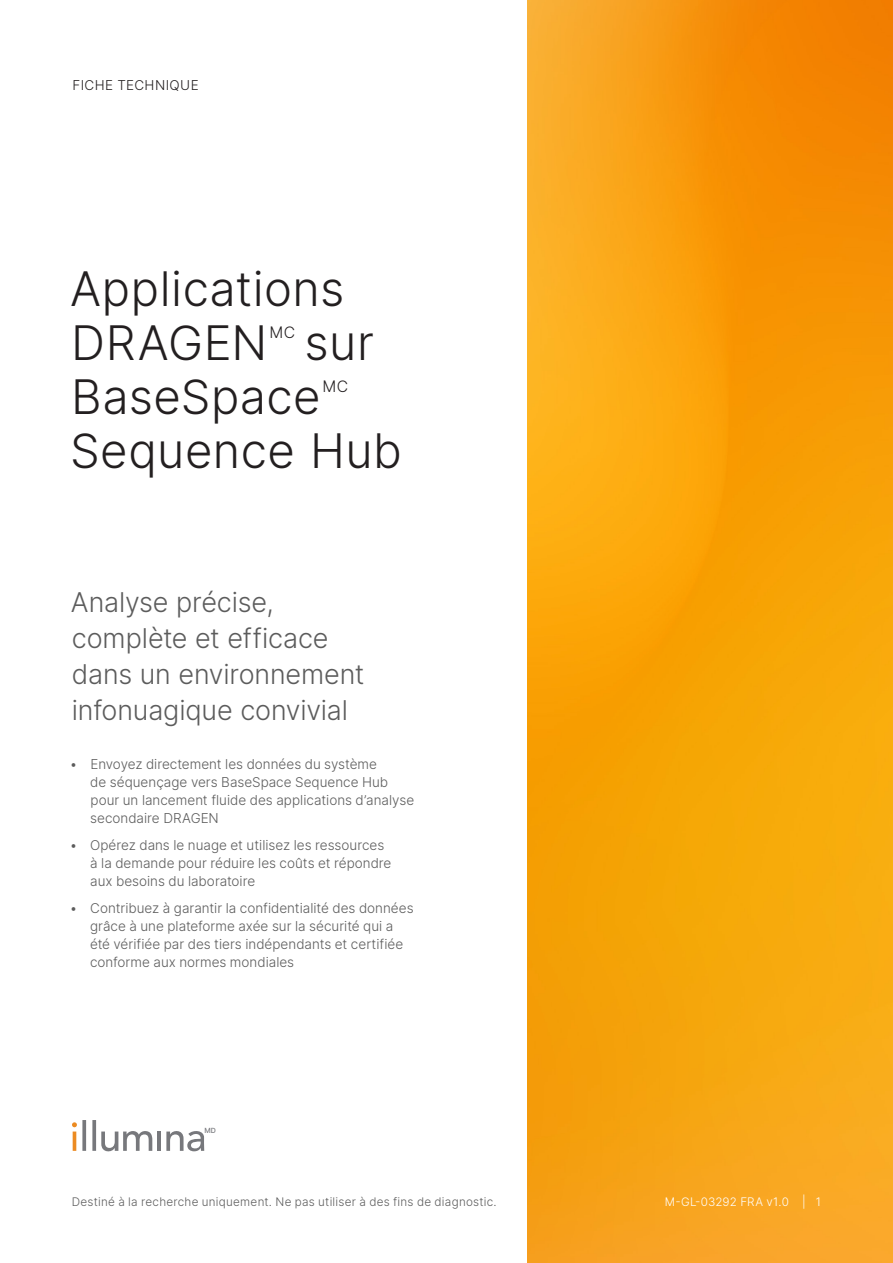
<style>
.page{position:relative;width:893px;height:1263px;background:#fff}
.page>*{position:absolute;margin:0;border:0;box-sizing:border-box;transform-origin:0 0}
.Title{font:300 47.25px/54px "Inter";letter-spacing:.01em;color:#231f20}
.Subtitle{font:300 27px/36px "Inter";letter-spacing:-.005em;color:#5c5c5c}
.Title-2{font:300 15.75px "Inter";color:#231f20}
.t1{font:300 13.5px/18px "Inter";color:#5c5c5c}
.zz_Document_Type___Segment{font:300 13.5px "Inter";letter-spacing:.03em;color:#231f20}
.zz_For_Research_Only{font:300 11.7px "Inter";letter-spacing:.02em;color:#5c5c5c}
.zz_Pub_Number{font:300 11.7px "Inter";letter-spacing:.01em;color:#fff}
.t2{font:500 7.05px "Inter";color:#77787c}
</style>
<div class="page">
<img style="left:527px;top:0;width:366px;height:1263px">
<hr style="left:73px;top:1131px;width:3px;height:20px;background:#ec8b22">
<svg style="left:82px;top:1120px;width:4px;height:31px"></svg>
<svg style="left:92px;top:1120px;width:4px;height:31px"></svg>
<svg style="left:101px;top:1131px;width:51px;height:20px"></svg>
<hr style="left:157px;top:1131px;width:4px;height:20px;background:#77787c">
<svg style="left:166px;top:1131px;width:38px;height:20px"></svg>
<svg style="left:72px;top:1122px;width:5px;height:5px"></svg>
<p class="zz_Document_Type___Segment" style="left:73px;top:76px;width:128px">FICHE TECHNIQUE</p>
<p class="Title" style="left:70px;top:261px;width:276px">Applications<br>DRAGEN</p>
<p class="Title-2" style="left:270px;top:321px;width:27px">MC</p>
<p class="Title" style="left:71px;top:315px;width:304px;text-indent:233px">sur<br>BaseSpace</p>
<p class="Title-2" style="left:323px;top:375px;width:27px">MC</p>
<p class="Title" style="left:70px;top:423px;width:333px">Sequence Hub</p>
<p class="Subtitle" style="left:71px;top:584px;width:295px">Analyse précise, complète et efficace dans un environnement infonuagique convivial</p>
<p class="t1" style="left:90px;top:755px;width:325px;text-indent:-21px">• Envoyez directement les données du système<br>de séquençage vers BaseSpace Sequence Hub pour un lancement fluide des applications d’analyse secondaire DRAGEN</p>
<p class="t1" style="left:90px;top:836px;width:303px;text-indent:-21px">• Opérez dans le nuage et utilisez les ressources à la demande pour réduire les coûts et répondre aux besoins du laboratoire</p>
<p class="t1" style="left:90px;top:899px;width:325px;text-indent:-20px">• Contribuez à garantir la confidentialité des données grâce à une plateforme axée sur la sécurité qui a été vérifiée par des tiers indépendants et certifiée conforme aux normes mondiales</p>
<p class="t2" style="left:204px;top:1126px;width:13px">MD</p>
<p class="zz_For_Research_Only" style="left:72px;top:1193px;width:426px">Destiné à la recherche uniquement. Ne pas utiliser à des fins de diagnostic.</p>
<p class="zz_Pub_Number" style="left:665px;top:1193px;width:126px">M-GL-03292 FRA v1.0</p>
<p class="zz_Pub_Number" style="left:802px;top:1193px;width:20px">| 1</p>
</div>
